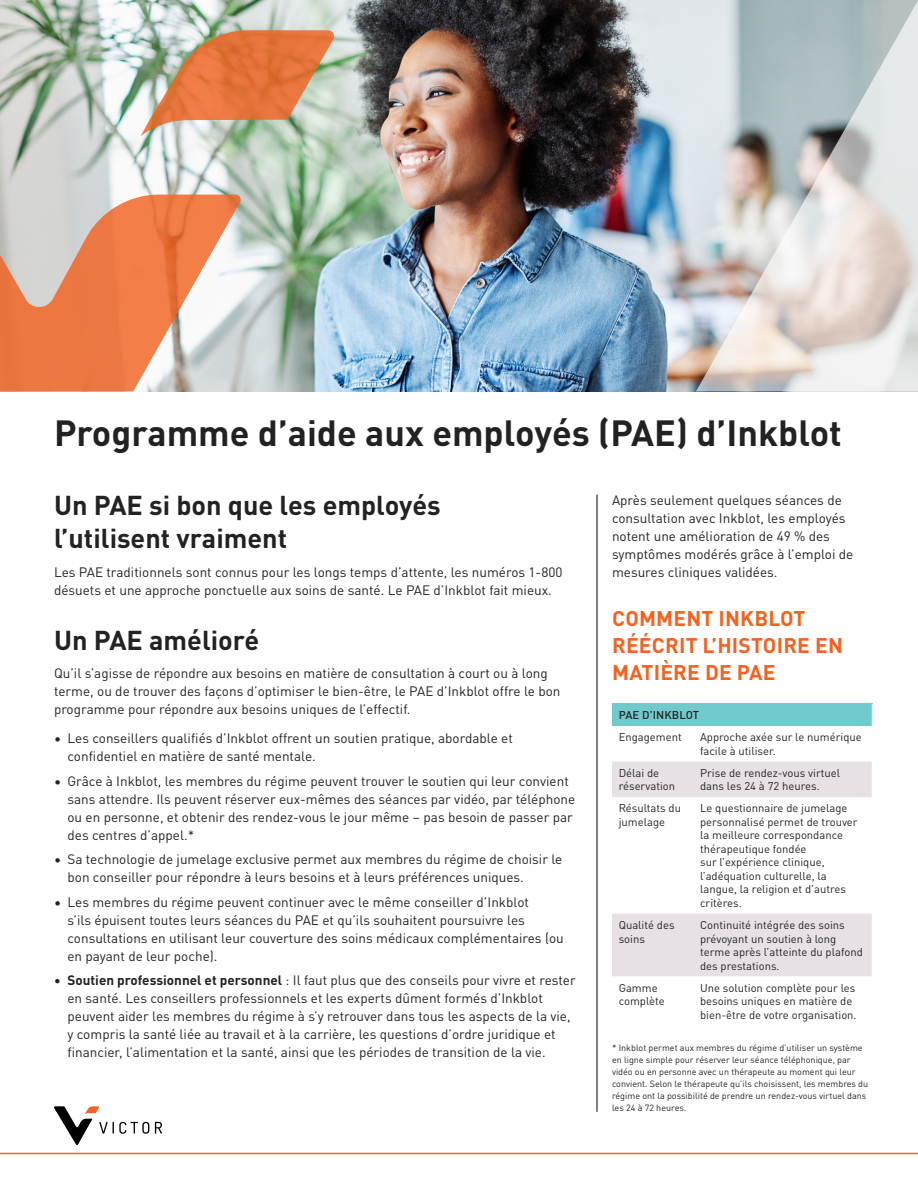
<style>
.page{position:relative;width:918px;height:1188px;background:#fff}
.page>*{position:absolute;margin:0;border:0;box-sizing:border-box;transform-origin:0 0}
.Page_Title_30_36{font:700 36px "DINOT";color:#222}
.Body_Subhead_1{font:700 27px/33px "DINOT";color:#222}
.Sidebar_Headline_Ora{font:700 21px/27px "DINOT";letter-spacing:.01em;color:#f26322}
.Body_Text_10_14{font:13.5px/18px "DINOT";color:#222}
.Table_Body_Cond_8_10{font:11.25px/13.5px "DINOT";color:#222}
.Table_Header_Cond_8{font:500 11.25px "DINOT";letter-spacing:.01em;color:#222}
.Sidebar_Headline_Ora-2{font:9px/12px "DINOT";color:#222}
.s1{font-weight:700}
</style>
<div class="page">
<hr style="left:596px;top:495px;width:2px;height:617px;background:#53575a">
<div style="left:612px;top:704px;width:260px;height:22px;background:#70cacb"></div>
<svg style="left:612px;top:762px;width:260px;height:214px"></svg>
<svg style="left:872px;top:704px;width:1px;height:22px"></svg>
<svg style="left:155px;top:1122px;width:7px;height:12px"></svg>
<svg style="left:54px;top:1106px;width:95px;height:39px"></svg>
<hr style="left:0;top:1153px;width:918px;height:1px;background:#f26322">
<img style="left:0;top:0;width:696px;height:392px">
<svg style="left:696px;top:0;width:222px;height:392px"></svg>
<svg style="left:0;top:195px;width:242px;height:196px;fill:#eb7e48"></svg>
<svg style="left:141px;top:30px;width:195px;height:106px"></svg>
<h1 class="Page_Title_30_36" style="left:54px;top:405px;width:789px">Programme d’aide aux employés (PAE) d’Inkblot</h1>
<h2 class="Body_Subhead_1" style="left:54px;top:487px;width:388px">Un PAE si bon que les employés l’utilisent vraiment</h2>
<p class="Body_Text_10_14" style="left:54px;top:562px;width:510px">Les PAE traditionnels sont connus pour les longs temps d’attente, les numéros 1-800 désuets et une approche ponctuelle aux soins de santé. Le PAE d’Inkblot fait mieux.</p>
<h2 class="Body_Subhead_1" style="left:54px;top:621px;width:207px">Un PAE amélioré</h2>
<p class="Body_Text_10_14" style="left:54px;top:663px;width:508px">Qu’il s’agisse de répondre aux besoins en matière de consultation à court ou à long terme, ou de trouver des façons d’optimiser le bien-être, le PAE d’Inkblot offre le bon programme pour répondre aux besoins uniques de l’effectif.</p>
<p class="Body_Text_10_14" style="left:68px;top:728px;width:447px;text-indent:-14px">• Les conseillers qualifiés d’Inkblot offrent un soutien pratique, abordable et confidentiel en matière de santé mentale.</p>
<p class="Body_Text_10_14" style="left:68px;top:771px;width:509px;text-indent:-14px">• Grâce à Inkblot, les membres du régime peuvent trouver le soutien qui leur convient sans attendre. Ils peuvent réserver eux-mêmes des séances par vidéo, par téléphone ou en personne, et obtenir des rendez-vous le jour même – pas besoin de passer par des centres d’appel.*</p>
<p class="Body_Text_10_14" style="left:68px;top:849px;width:496px;text-indent:-14px">• Sa technologie de jumelage exclusive permet aux membres du régime de choisir le bon conseiller pour répondre à leurs besoins et à leurs préférences uniques.</p>
<p class="Body_Text_10_14" style="left:68px;top:892px;width:498px;text-indent:-14px">• Les membres du régime peuvent continuer avec le même conseiller d’Inkblot<br>s’ils épuisent toutes leurs séances du PAE et qu’ils souhaitent poursuivre les consultations en utilisant leur couverture des soins médicaux complémentaires (ou en payant de leur poche).</p>
<p class="Body_Text_10_14" style="left:68px;top:970px;width:510px;text-indent:-14px"><span class="s1">• Soutien professionnel et personnel</span> : Il faut plus que des conseils pour vivre et rester en santé. Les conseillers professionnels et les experts dûment formés d’Inkblot peuvent aider les membres du régime à s’y retrouver dans tous les aspects de la vie, y compris la santé liée au travail et à la carrière, les questions d’ordre juridique et financier, l’alimentation et la santé, ainsi que les périodes de transition de la vie.</p>
<p class="Body_Text_10_14" style="left:612px;top:490px;width:243px">Après seulement quelques séances de consultation avec Inkblot, les employés notent une amélioration de 49 % des symptômes modérés grâce à l’emploi de mesures cliniques validées.</p>
<h2 class="Sidebar_Headline_Ora" style="left:612px;top:603px;width:232px">COMMENT INKBLOT<br>RÉÉCRIT L’HISTOIRE EN<br>MATIÈRE DE PAE</h2>
<p class="Table_Header_Cond_8" style="left:619px;top:706px;width:82px">PAE D’INKBLOT</p>
<p class="Table_Body_Cond_8_10" style="left:619px;top:730px;width:65px">Engagement</p>
<p class="Table_Body_Cond_8_10" style="left:700px;top:730px;width:163px">Approche axée sur le numérique facile à utiliser.</p>
<p class="Table_Body_Cond_8_10" style="left:619px;top:765px;width:58px">Délai de réservation</p>
<p class="Table_Body_Cond_8_10" style="left:700px;top:765px;width:142px">Prise de rendez-vous virtuel dans les 24 à 72 heures.</p>
<p class="Table_Body_Cond_8_10" style="left:619px;top:801px;width:64px">Résultats du jumelage</p>
<p class="Table_Body_Cond_8_10" style="left:700px;top:801px;width:159px">Le questionnaire de jumelage personnalisé permet de trouver la meilleure correspondance thérapeutique fondée<br>sur l’expérience clinique, l’adéquation culturelle, la langue, la religion et d’autres critères.</p>
<p class="Table_Body_Cond_8_10" style="left:619px;top:917px;width:57px">Qualité des soins</p>
<p class="Table_Body_Cond_8_10" style="left:700px;top:917px;width:164px">Continuité intégrée des soins prévoyant un soutien à long terme après l’atteinte du plafond des prestations.</p>
<p class="Table_Body_Cond_8_10" style="left:619px;top:980px;width:48px">Gamme complète</p>
<p class="Table_Body_Cond_8_10" style="left:700px;top:980px;width:158px">Une solution complète pour les besoins uniques en matière de bien-être de votre organisation.</p>
<h2 class="Sidebar_Headline_Ora-2" style="left:612px;top:1041px;width:258px">* Inkblot permet aux membres du régime d’utiliser un système en ligne simple pour réserver leur séance téléphonique, par vidéo ou en personne avec un thérapeute au moment qui leur convient. Selon le thérapeute qu’ils choisissent, les membres du régime ont la possibilité de prendre un rendez-vous virtuel dans les 24 à 72 heures.</h2>
</div>
